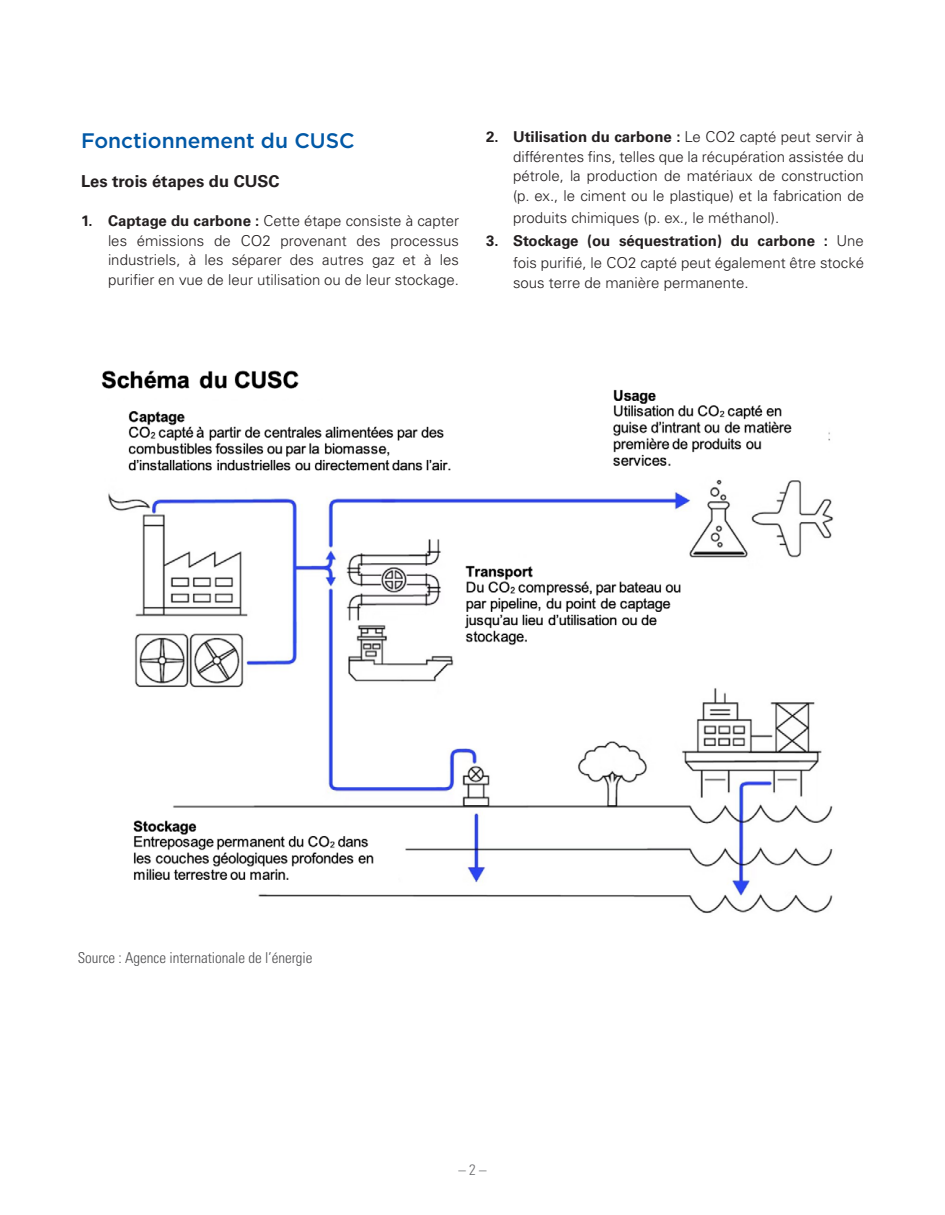
<style>
.page{position:relative;width:945px;height:1215px;background:#fff}
.page>*{position:absolute;margin:0;border:0;box-sizing:border-box;transform-origin:0 0}
.t1{font:500 21px "Gotham";color:#0158a6}
.t2{font:700 16.5px "Univers LT Pro 65";color:#231f20}
.t3{font:300 15px/19.5px "Univers LT Pro 45";color:#231f20;text-align:justify}
.H2_-_heading_v2_-_sp{font:300 condensed 15px "Univers LT Pro";color:#4d4d4f}
.t4{font:300 condensed 15px "Univers LT Pro";color:#6c6d70}
.s1{font-family:"Univers LT Pro 65";font-weight:700}
</style>
<div class="page">
<img style="left:101px;top:370px;width:733px;height:544px">
<p class="t1" style="left:81px;top:127px;width:275px">Fonctionnement du CUSC</p>
<p class="t2" style="left:81px;top:170px;width:200px">Les trois étapes du CUSC</p>
<p class="t3" style="left:108px;top:211px;width:353px;text-indent:-27px"><span class="s1">1. Captage du carbone :</span> Cette étape consiste à capter les émissions de CO2 provenant des processus industriels, à les séparer des autres gaz et à les purifier en vue de leur utilisation ou de leur stockage.</p>
<p class="t3" style="left:513px;top:127px;width:353px;text-indent:-27px"><span class="s1">2. Utilisation du carbone :</span> Le CO2 capté peut servir à différentes fins, telles que la récupération assistée du pétrole, la production de matériaux de construction (p. ex., le ciment ou le plastique) et la fabrication de</p>
<p class="t3" style="left:513px;top:208px;width:268px">produits chimiques (p. ex., le méthanol).</p>
<p class="t3" style="left:486px;top:229px;width:380px;line-height:22.5px;text-align:right"><span class="s1">3. Stockage (ou séquestration) du carbone :</span> Une fois purifié, le CO2 capté peut également être stocké</p>
<p class="t3" style="left:513px;top:272px;width:237px">sous terre de manière permanente.</p>
<h2 class="H2_-_heading_v2_-_sp" style="left:78px;top:947px;width:236px">Source : Agence internationale de l’énergie</h2>
<p class="t4" style="left:458px;top:1159px;width:30px">– 2 –</p>
</div>
